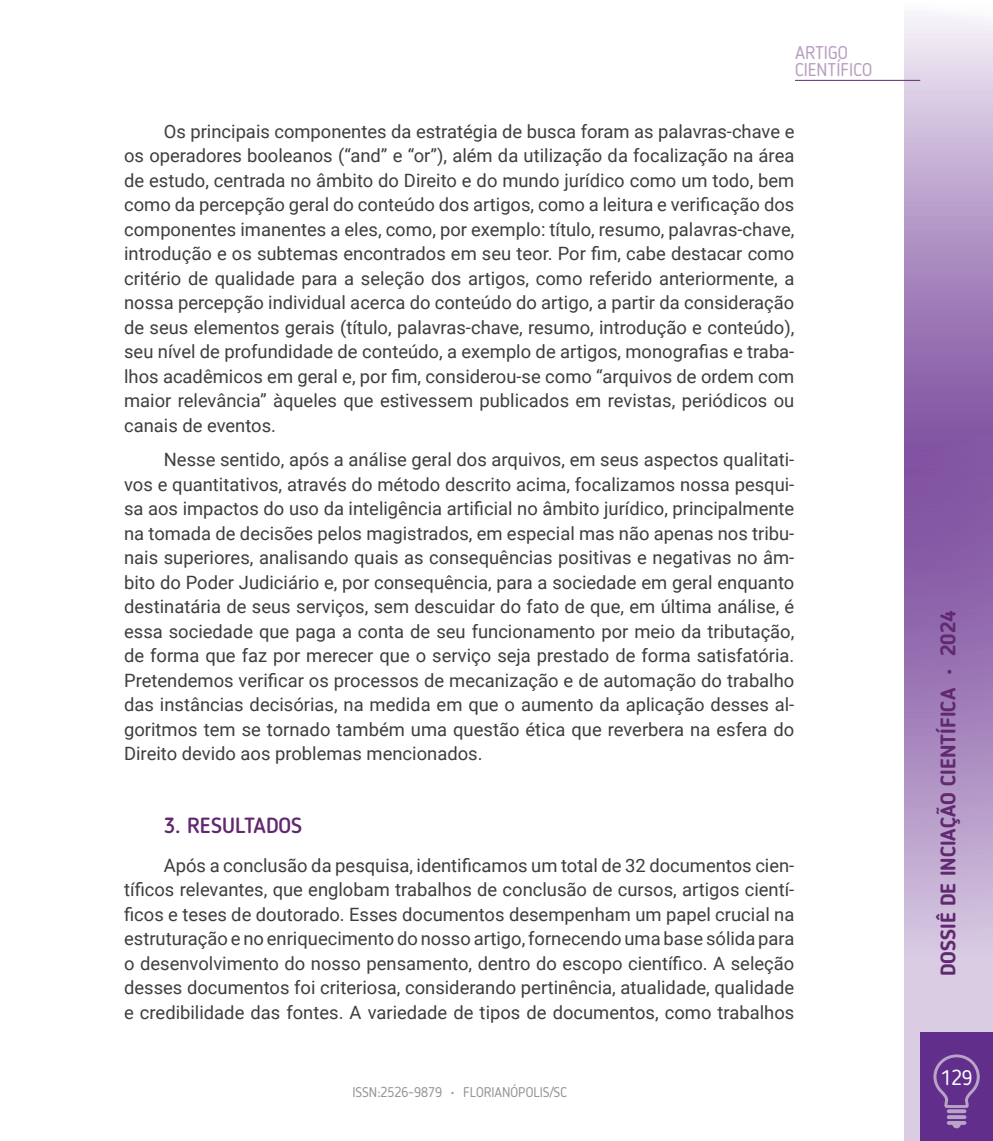
<style>
.page{position:relative;width:993px;height:1141px;background:#fff}
.page>*{position:absolute;margin:0;border:0;box-sizing:border-box;transform-origin:0 0}
.t1{font:500 21.88px "Blogger Sans";color:#61286f}
.t2{font:700 21px "Blogger Sans";color:#612a70}
.t3{font:21px "Blogger Sans";color:#fff}
.t4{font:18.38px/24.5px "Roboto";color:#3e3e3f;text-align:justify}
.t5{font:18.38px/17.5px "Blogger Sans";color:#b79ebf}
.t6{font:14px "Blogger Sans";color:#939598}
.s1{color:#9f81a7}
</style>
<div class="page">
<svg style="left:903px;top:16px;width:89px;height:1125px;background:#b194c5"></svg>
<hr style="left:794px;top:80px;width:125px;height:1px;background:#61286f">
<div style="left:919px;top:1033px;width:73px;height:108px;background:#622e8c"></div>
<svg style="left:946px;top:1121px;width:20px;height:7px"></svg>
<svg style="left:946px;top:1115px;width:20px;height:4px"></svg>
<svg style="left:946px;top:1109px;width:20px;height:4px"></svg>
<svg style="left:933px;top:1054px;width:46px;height:54px"></svg>
<p class="t5" style="left:794px;top:43px;width:79px">ARTIGO<br>CIENTÍFICO</p>
<p class="t4" style="left:124px;top:118px;width:671px;text-indent:40px">Os principais componentes da estratégia de busca foram as palavras-chave e os operadores booleanos (“and” e “or”), além da utilização da focalização na área de estudo, centrada no âmbito do Direito e do mundo jurídico como um todo, bem como da percepção geral do conteúdo dos artigos, como a leitura e verificação dos componentes imanentes a eles, como, por exemplo: título, resumo, palavras-chave, introdução e os subtemas encontrados em seu teor. Por fim, cabe destacar como critério de qualidade para a seleção dos artigos, como referido anteriormente, a nossa percepção individual acerca do conteúdo do artigo, a partir da consideração de seus elementos gerais (título, palavras-chave, resumo, introdução e conteúdo), seu nível de profundidade de conteúdo, a exemplo de artigos, monografias e traba&shy;lhos acadêmicos em geral e, por fim, considerou-se como “arquivos de ordem com maior relevância” àqueles que estivessem publicados em revistas, periódicos ou canais de eventos.</p>
<p class="t4" style="left:124px;top:447px;width:671px;text-indent:40px">Nesse sentido, após a análise geral dos arquivos, em seus aspectos qualitati&shy;vos e quantitativos, através do método descrito acima, focalizamos nossa pesqui&shy;sa aos impactos do uso da inteligência artificial no âmbito jurídico, principalmente na tomada de decisões pelos magistrados, em especial mas não apenas nos tribu&shy;nais superiores, analisando quais as consequências positivas e negativas no âm&shy;bito do Poder Judiciário e, por consequência, para a sociedade em geral enquanto destinatária de seus serviços, sem descuidar do fato de que, em última análise, é essa sociedade que paga a conta de seu funcionamento por meio da tributação, de forma que faz por merecer que o serviço seja prestado de forma satisfatória.<br>Pretendemos verificar os processos de mecanização e de automação do trabalho das instâncias decisórias, na medida em que o aumento da aplicação desses al&shy;goritmos tem se tornado também uma questão ética que reverbera na esfera do Direito devido aos problemas mencionados.</p>
<p class="t1" style="left:164px;top:812px;width:140px">3. RESULTADOS</p>
<p class="t4" style="left:124px;top:852px;width:671px;text-indent:40px">Após a conclusão da pesquisa, identificamos um total de 32 documentos cien&shy;tíficos relevantes, que englobam trabalhos de conclusão de cursos, artigos cientí&shy;ficos e teses de doutorado. Esses documentos desempenham um papel crucial na estruturação e no enriquecimento do nosso artigo, fornecendo uma base sólida para o desenvolvimento do nosso pensamento, dentro do escopo científico. A seleção desses documentos foi criteriosa, considerando pertinência, atualidade, qualidade e credibilidade das fontes. A variedade de tipos de documentos, como trabalhos</p>
<p class="t6" style="left:352px;top:1084px;width:216px">ISSN:2526-9879 <span class="s1">•</span> FLORIANÓPOLIS/SC</p>
<p class="t2" style="left:934px;top:976px;width:367px;rotate:-90deg">DOSSIÊ DE INCIAÇÃO CIENTÍFICA • 2024</p>
<p class="t3" style="left:940px;top:1065px;width:33px">129</p>
</div>
